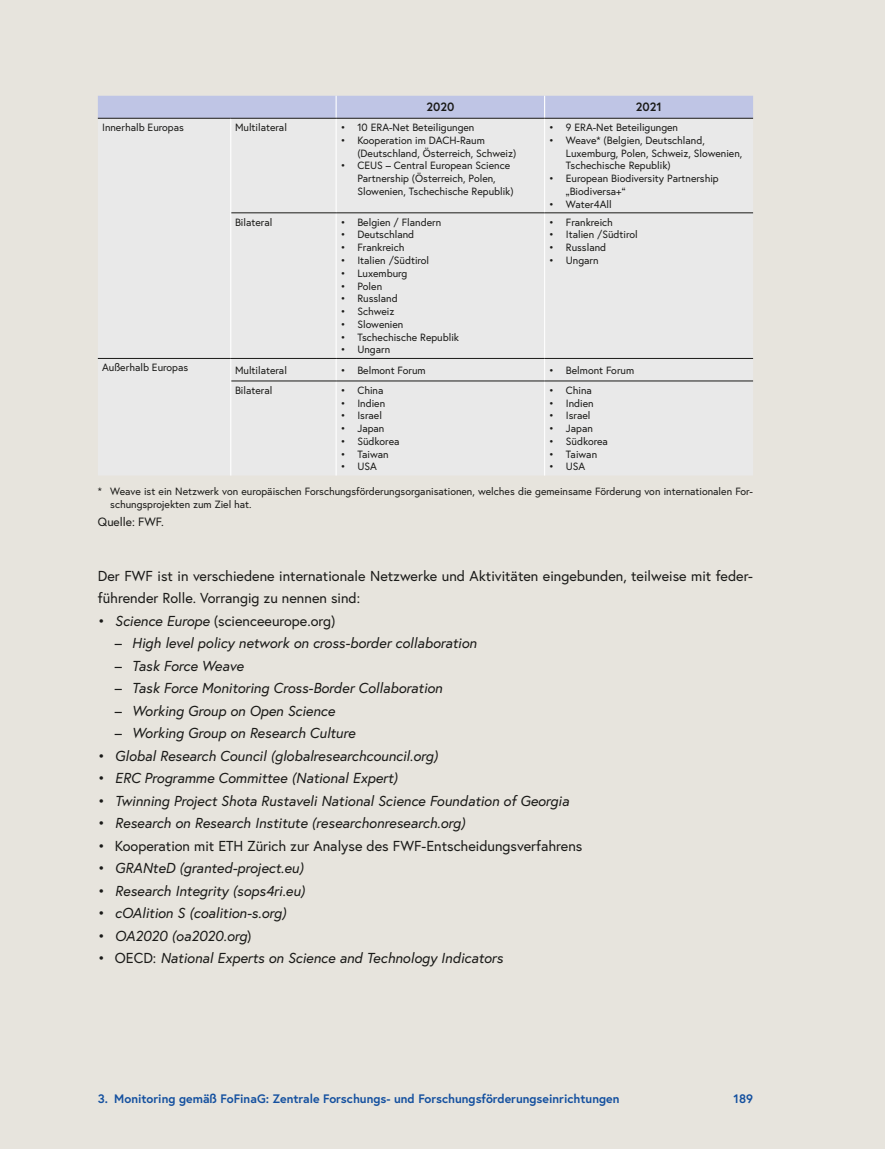
<style>
.page{position:relative;width:885px;height:1149px;background:#fff}
.page>*{position:absolute;margin:0;border:0;box-sizing:border-box;transform-origin:0 0}
.t1{font:italic 14.4px "Europa Austria";color:#1a1a18}
.Standard_ohne{font:14.4px/22.5px "Europa Austria";color:#1a1a18}
.t2{font:700 12.3px "Europa Austria";color:#14509f}
.t3{font:12px "Europa Austria";color:#1a1a18}
.t4{font:700 12px "Europa Austria";color:#1a1a18}
.t5{font:10.5px/12.8px "Europa Austria";color:#1a1a18}
.s1{font-style:italic}
.s2{font-style:normal}
</style>
<div class="page">
<div style="left:0;top:0;width:884px;height:1148px;background:#e7e4dd"></div>
<div style="left:98px;top:119px;width:655px;height:356px;background:#e9e9e9"></div>
<div style="left:98px;top:96px;width:655px;height:22px;background:#bfc5e5"></div>
<hr style="left:230px;top:119px;width:1px;height:94px;background:#fff">
<hr style="left:335px;top:119px;width:1px;height:93px;background:#fff">
<hr style="left:544px;top:119px;width:1px;height:93px;background:#fff">
<hr style="left:230px;top:213px;width:1px;height:145px;background:#fff">
<hr style="left:335px;top:213px;width:1px;height:145px;background:#fff">
<hr style="left:544px;top:213px;width:1px;height:145px;background:#fff">
<svg style="left:230px;top:359px;width:1px;height:22px"></svg>
<svg style="left:335px;top:359px;width:1px;height:21px"></svg>
<svg style="left:544px;top:359px;width:1px;height:21px"></svg>
<hr style="left:230px;top:381px;width:1px;height:94px;background:#fff">
<hr style="left:335px;top:381px;width:1px;height:94px;background:#fff">
<hr style="left:544px;top:381px;width:1px;height:94px;background:#fff">
<hr style="left:98px;top:118px;width:133px;height:1px;background:#1a1a18">
<hr style="left:231px;top:118px;width:105px;height:1px;background:#1a1a18">
<hr style="left:336px;top:118px;width:208px;height:1px;background:#1a1a18">
<hr style="left:544px;top:118px;width:209px;height:1px;background:#1a1a18">
<hr style="left:231px;top:212px;width:105px;height:1px;background:#1a1a18">
<hr style="left:336px;top:212px;width:208px;height:1px;background:#1a1a18">
<hr style="left:544px;top:212px;width:209px;height:1px;background:#1a1a18">
<hr style="left:98px;top:358px;width:133px;height:1px;background:#1a1a18">
<hr style="left:231px;top:358px;width:105px;height:1px;background:#1a1a18">
<hr style="left:336px;top:358px;width:208px;height:1px;background:#1a1a18">
<hr style="left:544px;top:358px;width:209px;height:1px;background:#1a1a18">
<hr style="left:231px;top:380px;width:105px;height:1px;background:#1a1a18">
<hr style="left:336px;top:380px;width:208px;height:1px;background:#1a1a18">
<hr style="left:544px;top:380px;width:209px;height:1px;background:#1a1a18">
<p class="t4" style="left:426px;top:99px;width:29px">2020</p>
<p class="t4" style="left:635px;top:99px;width:27px">2021</p>
<p class="t5" style="left:102px;top:121px;width:83px">Innerhalb Europas</p>
<p class="t5" style="left:235px;top:121px;width:53px">Multilateral</p>
<p class="t5" style="left:340px;top:121px;width:135px">• 10 ERA-Net Beteiligungen</p>
<p class="t5" style="left:357px;top:134px;width:160px;text-indent:-17px">• Kooperation im DACH-Raum (Deutschland, Österreich, Schweiz)</p>
<p class="t5" style="left:357px;top:159px;width:158px;text-indent:-17px">• CEUS – Central European Science<br>Partnership (Österreich, Polen,<br>Slowenien, Tschechische Republik)</p>
<p class="t5" style="left:235px;top:215px;width:39px">Bilateral</p>
<p class="t5" style="left:340px;top:215px;width:102px">• Belgien / Flandern</p>
<p class="t5" style="left:340px;top:228px;width:75px">• Deutschland</p>
<p class="t5" style="left:340px;top:241px;width:66px">• Frankreich</p>
<p class="t5" style="left:340px;top:254px;width:90px">• Italien /Südtirol</p>
<p class="t5" style="left:340px;top:266px;width:69px">• Luxemburg</p>
<p class="t5" style="left:340px;top:279px;width:43px">• Polen</p>
<p class="t5" style="left:340px;top:292px;width:59px">• Russland</p>
<p class="t5" style="left:340px;top:305px;width:56px">• Schweiz</p>
<p class="t5" style="left:340px;top:317px;width:65px">• Slowenien</p>
<p class="t5" style="left:340px;top:330px;width:120px">• Tschechische Republik</p>
<p class="t5" style="left:340px;top:343px;width:51px">• Ungarn</p>
<p class="t5" style="left:549px;top:121px;width:131px">• 9 ERA-Net Beteiligungen</p>
<p class="t5" style="left:566px;top:134px;width:178px;text-indent:-17px">• Weave* (Belgien, Deutschland,<br>Luxemburg, Polen, Schweiz, Slowenien,<br>Tschechische Republik)</p>
<p class="t5" style="left:566px;top:172px;width:154px;text-indent:-17px">• European Biodiversity Partnership „Biodiversa+“</p>
<p class="t5" style="left:549px;top:197px;width:64px">• Water4All</p>
<p class="t5" style="left:549px;top:215px;width:66px">• Frankreich</p>
<p class="t5" style="left:549px;top:228px;width:90px">• Italien /Südtirol</p>
<p class="t5" style="left:549px;top:241px;width:59px">• Russland</p>
<p class="t5" style="left:549px;top:254px;width:51px">• Ungarn</p>
<p class="t5" style="left:102px;top:361px;width:88px">Außerhalb Europas</p>
<p class="t5" style="left:235px;top:363px;width:53px">Multilateral</p>
<p class="t5" style="left:340px;top:363px;width:87px">• Belmont Forum</p>
<p class="t5" style="left:549px;top:363px;width:87px">• Belmont Forum</p>
<p class="t5" style="left:235px;top:383px;width:39px">Bilateral</p>
<p class="t5" style="left:340px;top:383px;width:45px">• China</p>
<p class="t5" style="left:340px;top:396px;width:46px">• Indien</p>
<p class="t5" style="left:340px;top:409px;width:43px">• Israel</p>
<p class="t5" style="left:340px;top:422px;width:46px">• Japan</p>
<p class="t5" style="left:340px;top:434px;width:61px">• Südkorea</p>
<p class="t5" style="left:340px;top:447px;width:50px">• Taiwan</p>
<p class="t5" style="left:340px;top:460px;width:38px">• USA</p>
<p class="t5" style="left:549px;top:383px;width:45px">• China</p>
<p class="t5" style="left:549px;top:396px;width:46px">• Indien</p>
<p class="t5" style="left:549px;top:409px;width:43px">• Israel</p>
<p class="t5" style="left:549px;top:422px;width:46px">• Japan</p>
<p class="t5" style="left:549px;top:434px;width:61px">• Südkorea</p>
<p class="t5" style="left:549px;top:447px;width:50px">• Taiwan</p>
<p class="t5" style="left:549px;top:460px;width:38px">• USA</p>
<p class="t5" style="left:110px;top:484px;width:644px;text-indent:-12px">* Weave ist ein Netzwerk von europäischen Forschungsförderungsorganisationen, welches die gemeinsame Förderung von internationalen For&shy;schungsprojekten zum Ziel hat.</p>
<p class="t3" style="left:98px;top:514px;width:68px">Quelle: FWF.</p>
<p class="Standard_ohne" style="left:98px;top:563px;width:656px">Der FWF ist in verschiedene internationale Netzwerke und Aktivitäten eingebunden, teilweise mit feder&shy;führender Rolle. Vorrangig zu nennen sind:</p>
<p class="Standard_ohne" style="left:98px;top:608px;width:239px">• <span class="s1">Science Europe</span> (scienceeurope.org)</p>
<p class="t1" style="left:115px;top:633px;width:363px"><span class="s2">–</span> High level policy network on cross-border collaboration</p>
<p class="t1" style="left:115px;top:656px;width:130px"><span class="s2">–</span> Task Force Weave</p>
<p class="t1" style="left:115px;top:678px;width:329px"><span class="s2">–</span> Task Force Monitoring Cross-Border Collaboration</p>
<p class="t1" style="left:115px;top:701px;width:221px"><span class="s2">–</span> Working Group on Open Science</p>
<p class="t1" style="left:115px;top:723px;width:242px"><span class="s2">–</span> Working Group on Research Culture</p>
<p class="t1" style="left:98px;top:746px;width:341px"><span class="s2">•</span> Global Research Council (globalresearchcouncil.org)</p>
<p class="t1" style="left:98px;top:768px;width:301px"><span class="s2">•</span> ERC Programme Committee (National Expert)</p>
<p class="t1" style="left:98px;top:791px;width:472px"><span class="s2">•</span> Twinning Project Shota Rustaveli National Science Foundation of Georgia</p>
<p class="t1" style="left:98px;top:813px;width:369px"><span class="s2">•</span> Research on Research Institute (researchonresearch.org)</p>
<p class="Standard_ohne" style="left:98px;top:833px;width:486px">• Kooperation mit ETH Zürich zur Analyse des FWF-Entscheidungsverfahrens</p>
<p class="t1" style="left:98px;top:858px;width:207px"><span class="s2">•</span> GRANteD (granted-project.eu)</p>
<p class="t1" style="left:98px;top:881px;width:209px"><span class="s2">•</span> Research Integrity (sops4ri.eu)</p>
<p class="t1" style="left:98px;top:903px;width:190px"><span class="s2">•</span> cOAlition S (coalition-s.org)</p>
<p class="t1" style="left:98px;top:926px;width:155px"><span class="s2">•</span> OA2020 (oa2020.org<span class="s2">)</span></p>
<p class="t1" style="left:98px;top:948px;width:406px"><span class="s2">• OECD:</span> National Experts on Science and Technology Indicators</p>
<p class="t2" style="left:98px;top:1090px;width:523px">3. Monitoring gemäß FoFinaG: Zentrale Forschungs- und Forschungsförderungseinrichtungen</p>
<p class="t2" style="left:733px;top:1090px;width:21px">189</p>
</div>
